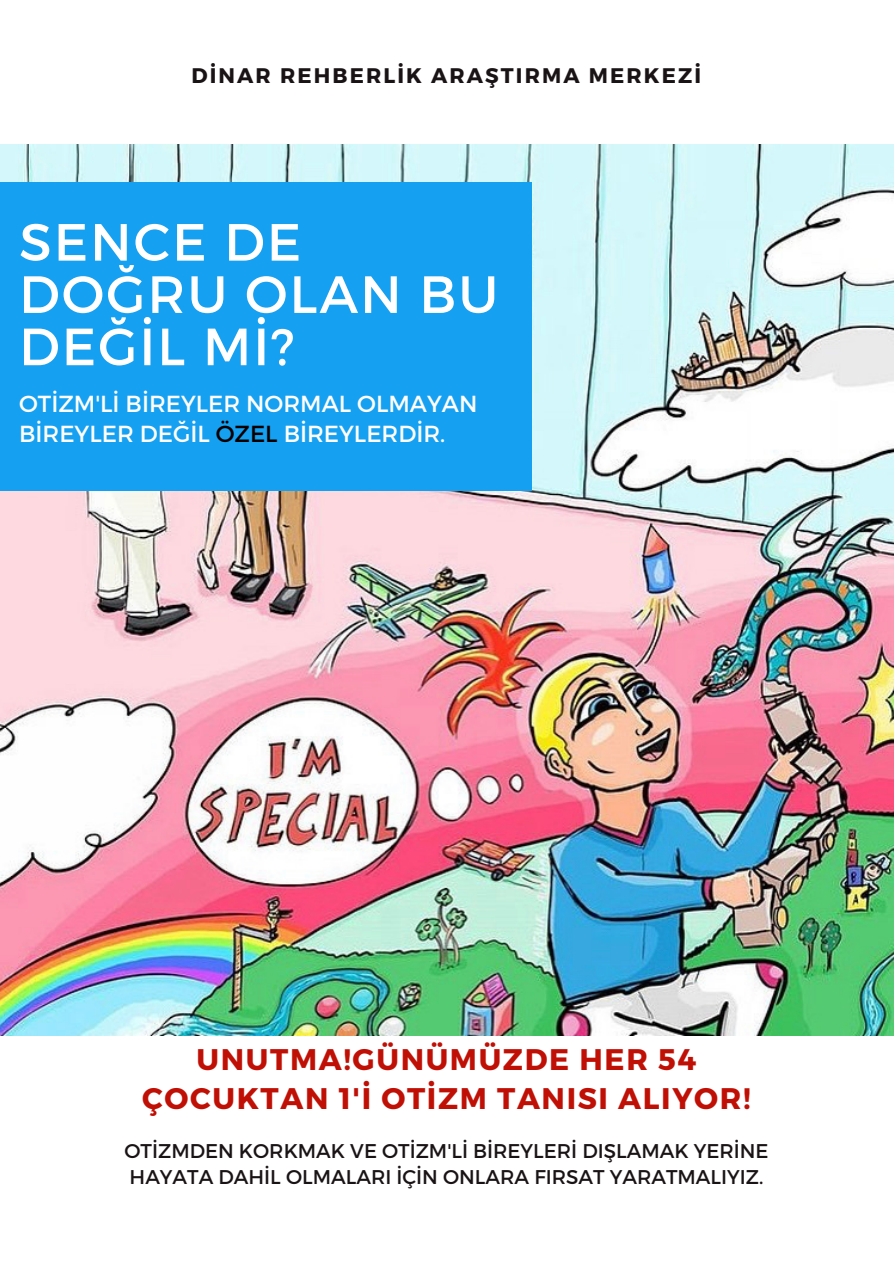
<style>
.page{position:relative;width:894px;height:1264px;background:#fff}
.page>*{position:absolute;margin:0;border:0;box-sizing:border-box;transform-origin:0 0}
.t1{font:52.2px/52.2px "Montserrat";letter-spacing:.04em;color:#fff}
.t2{font:700 29.85px/39.2px "Montserrat";letter-spacing:.055em;color:#c01005;text-align:center}
.t3{font:23.25px/30.5px "Montserrat";color:#fff}
.t4{font:700 21.15px "Montserrat";letter-spacing:.1em;color:#191315}
.t5{font:19.8px/26.1px "Montserrat";color:#191315}
.s1{color:#000}
</style>
<div class="page">
<img style="left:0;top:144px;width:893px;height:891px">
<div style="left:0;top:183px;width:531px;height:307px;background:#16a0f1"></div>
<p class="t4" style="left:191px;top:62px;width:511px">DİNAR REHBERLİK ARAŞTIRMA MERKEZİ</p>
<p class="t1" style="left:19px;top:213px;width:480px">SENCE DE<br>DOĞRU OLAN BU<br>DEĞİL Mİ?</p>
<p class="t3" style="left:19px;top:387px;width:459px">OTİZM'Lİ BİREYLER NORMAL OLMAYAN<br>BİREYLER DEĞİL <span class="s1">ÖZEL</span> BİREYLERDİR.</p>
<p class="t2" style="left:142px;top:1038px;width:609px">UNUTMA!GÜNÜMÜZDE HER 54<br>ÇOCUKTAN 1'İ OTİZM TANISI ALIYOR!</p>
<p class="t5" style="left:124px;top:1136px;width:645px">OTİZMDEN KORKMAK VE OTİZM'Lİ BİREYLERİ DIŞLAMAK YERİNE<br>HAYATA DAHİL OLMALARI İÇİN ONLARA FIRSAT YARATMALIYIZ.</p>
</div>
